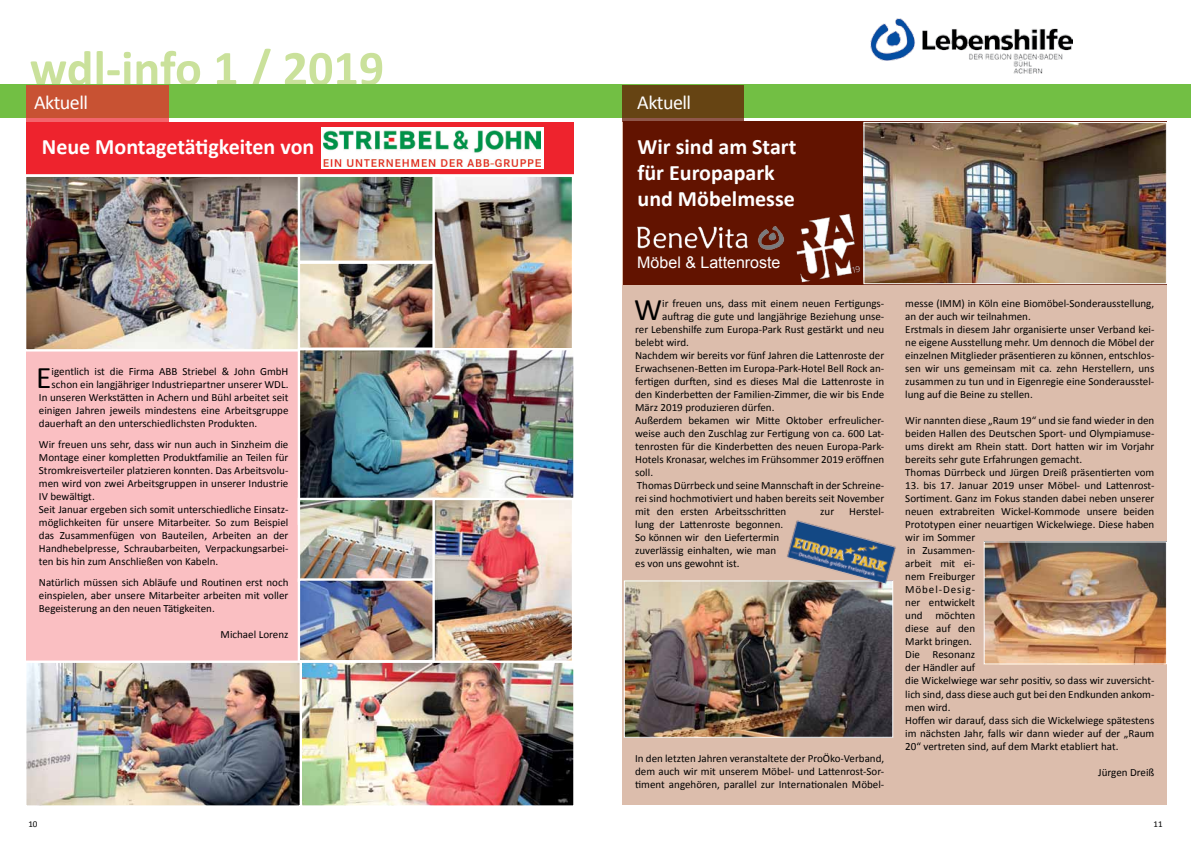
<style>
.page{position:relative;width:1191px;height:842px;background:#fff}
.page>*{position:absolute;margin:0;border:0;box-sizing:border-box;transform-origin:0 0}
.t1{font:700 50px "Calibri";color:#c1dc89}
.t2{font:31.5px "Calibri";color:#000}
.t3{font:700 22px/26px "Calibri";color:#fff}
.t4{font:20px "Calibri";letter-spacing:-.025em;color:#fff}
.t5{font:16px "Arial";color:#fff}
.t6{font:11px/13px "Calibri";color:#000}
.t7{font:9px "Calibri";color:#000}
</style>
<div class="page">
<div style="left:622px;top:122px;width:544px;height:683px;background:#dcbdac"></div>
<div style="left:595px;top:85px;width:596px;height:33px;background:#72bf44"></div>
<img style="left:870px;top:18px;width:202px;height:55px">
<svg style="left:622px;top:85px;width:122px;height:37px;background:#694416"></svg>
<div style="left:26px;top:123px;width:547px;height:683px;background:#fabfc2"></div>
<div style="left:0;top:85px;width:595px;height:33px;background:#72bf44"></div>
<div style="left:26px;top:123px;width:547px;height:51px;background:#ee232d"></div>
<svg style="left:26px;top:85px;width:143px;height:37px;background:#cc5439"></svg>
<img style="left:27px;top:178px;width:271px;height:170px">
<div style="left:24px;top:175px;width:278px;height:176px;border:2px solid #fff"></div>
<img style="left:301px;top:178px;width:131px;height:169px">
<div style="left:298px;top:175px;width:141px;height:88px;border:2px solid #fff"></div>
<div style="left:298px;top:261px;width:141px;height:89px;border:2px solid #fff"></div>
<img style="left:435px;top:178px;width:136px;height:170px">
<div style="left:432px;top:175px;width:142px;height:176px;border:2px solid #fff"></div>
<img style="left:301px;top:351px;width:271px;height:147px">
<div style="left:298px;top:348px;width:277px;height:177px;border:2px solid #fff"></div>
<img style="left:301px;top:501px;width:131px;height:77px">
<div style="left:298px;top:498px;width:141px;height:84px;border:2px solid #fff"></div>
<img style="left:301px;top:581px;width:131px;height:78px">
<div style="left:298px;top:578px;width:141px;height:84px;border:2px solid #fff"></div>
<img style="left:435px;top:501px;width:136px;height:159px">
<div style="left:432px;top:498px;width:142px;height:177px;border:2px solid #fff"></div>
<img style="left:302px;top:663px;width:270px;height:142px">
<div style="left:298px;top:660px;width:277px;height:148px;border:2px solid #fff"></div>
<img style="left:27px;top:663px;width:272px;height:142px">
<div style="left:24px;top:660px;width:278px;height:148px;border:2px solid #fff"></div>
<div style="left:623px;top:122px;width:543px;height:163px;background:#621300"></div>
<img style="left:865px;top:124px;width:299px;height:158px">
<div style="left:863px;top:122px;width:303px;height:162px;border:1px solid #fff"></div>
<img style="left:626px;top:582px;width:265px;height:154px">
<div style="left:624px;top:580px;width:269px;height:158px;border:1px solid #fff"></div>
<img style="left:985px;top:543px;width:179px;height:119px">
<div style="left:983px;top:541px;width:183px;height:123px;border:1px solid #fff"></div>
<img style="left:637px;top:226px;width:148px;height:24px">
<img style="left:783px;top:520px;width:113px;height:68px">
<img style="left:796px;top:213px;width:72px;height:72px">
<div style="left:321px;top:128px;width:223px;height:41px;background:#fff"></div>
<img style="left:324px;top:130px;width:217px;height:37px">
<h1 class="t1" style="left:30px;top:36px;width:356px">wdl-info 1 / 2019</h1>
<h3 class="t4" style="left:34px;top:90px;width:55px">Aktuell</h3>
<h3 class="t4" style="left:637px;top:90px;width:55px">Aktuell</h3>
<h3 class="t3" style="left:42px;top:133px;width:423px">Neue Montagetätigkeiten von Striebel &amp; John</h3>
<h3 class="t3" style="left:637px;top:133px;width:160px">Wir sind am Start für Europapark und Möbelmesse</h3>
<h2 class="t2" style="left:36px;top:357px;width:17px">E</h2>
<p class="t6" style="left:52px;top:365px;width:238px">igentlich ist die Firma ABB Striebel &amp; John GmbH</p>
<p class="t6" style="left:52px;top:378px;width:238px">schon ein langjähriger Industriepartner unserer WDL.</p>
<p class="t6" style="left:39px;top:391px;width:251px">In unseren Werkstätten in Achern und Bühl arbeitet seit</p>
<p class="t6" style="left:39px;top:404px;width:251px">einigen Jahren jeweils mindestens eine Arbeitsgruppe</p>
<p class="t6" style="left:39px;top:417px;width:220px">dauerhaft an den unterschiedlichsten Produkten.</p>
<p class="t6" style="left:39px;top:438px;width:251px">Wir freuen uns sehr, dass wir nun auch in Sinzheim die Montage einer kompletten Produktfamilie an Teilen für Stromkreisverteiler platzieren konnten. Das Arbeitsvolu&shy;men wird von zwei Arbeitsgruppen in unserer Industrie IV bewältigt.<br>Seit Januar ergeben sich somit unterschiedliche Einsatz&shy;möglichkeiten für unsere Mitarbeiter. So zum Beispiel das Zusammenfügen von Bauteilen, Arbeiten an der Handhebelpresse, Schraubarbeiten, Verpackungsarbei&shy;ten bis hin zum Anschließen von Kabeln.</p>
<p class="t6" style="left:39px;top:576px;width:251px;text-align:justify">Natürlich müssen sich Abläufe und Routinen erst noch einspielen, aber unsere Mitarbeiter arbeiten mit voller Begeisterung an den neuen Tätigkeiten.</p>
<p class="t6" style="left:221px;top:628px;width:69px">Michael Lorenz</p>
<h3 class="t5" style="left:637px;top:252px;width:145px">Möbel &amp; Lattenroste</h3>
<h2 class="t2" style="left:634px;top:290px;width:30px">W</h2>
<p class="t6" style="left:662px;top:297px;width:223px">ir freuen uns, dass mit einem neuen Fertigungs-</p>
<p class="t6" style="left:662px;top:310px;width:223px">auftrag die gute und langjährige Beziehung unse-</p>
<p class="t6" style="left:635px;top:323px;width:250px">rer Lebenshilfe zum Europa-Park Rust gestärkt und neu</p>
<p class="t6" style="left:635px;top:336px;width:55px">belebt wird.</p>
<p class="t6" style="left:635px;top:349px;width:250px">Nachdem wir bereits vor fünf Jahren die Lattenroste der</p>
<p class="t6" style="left:635px;top:362px;width:250px">Erwachsenen-Betten im Europa-Park-Hotel Bell Rock an-</p>
<p class="t6" style="left:635px;top:375px;width:250px">fertigen durften, sind es dieses Mal die Lattenroste in</p>
<p class="t6" style="left:635px;top:388px;width:250px">den Kinderbetten der Familien-Zimmer, die wir bis Ende</p>
<p class="t6" style="left:635px;top:401px;width:141px">März 2019 produzieren dürfen.</p>
<p class="t6" style="left:635px;top:414px;width:250px">Außerdem bekamen wir Mitte Oktober erfreulicher-</p>
<p class="t6" style="left:635px;top:427px;width:250px">weise auch den Zuschlag zur Fertigung von ca. 600 Lat-</p>
<p class="t6" style="left:635px;top:440px;width:250px">tenrosten für die Kinderbetten des neuen Europa-Park-</p>
<p class="t6" style="left:635px;top:453px;width:250px">Hotels Kronasar, welches im Frühsommer 2019 eröffnen</p>
<p class="t6" style="left:635px;top:466px;width:19px">soll.</p>
<p class="t6" style="left:637px;top:479px;width:249px">Thomas Dürrbeck und seine Mannschaft in der Schreine-</p>
<p class="t6" style="left:635px;top:492px;width:250px">rei sind hochmotiviert und haben bereits seit November</p>
<p class="t6" style="left:635px;top:505px;width:153px">mit den ersten Arbeitsschritten</p>
<p class="t6" style="left:820px;top:505px;width:15px">zur</p>
<p class="t6" style="left:849px;top:505px;width:37px">Herstel-</p>
<p class="t6" style="left:635px;top:518px;width:149px">lung der Lattenroste begonnen.<br>So können wir den Liefertermin zuverlässig einhalten, wie man es von uns gewohnt ist.</p>
<p class="t6" style="left:635px;top:752px;width:250px;text-align:justify">In den letzten Jahren veranstaltete der ProÖko-Verband, dem auch wir mit unserem Möbel- und Lattenrost-Sor&shy;timent angehören, parallel zur Internationalen Möbel-</p>
<p class="t6" style="left:905px;top:297px;width:250px">messe (IMM) in Köln eine Biomöbel-Sonderausstellung, an der auch wir teilnahmen.<br>Erstmals in diesem Jahr organisierte unser Verband kei&shy;ne eigene Ausstellung mehr. Um dennoch die Möbel der einzelnen Mitglieder präsentieren zu können, entschlos&shy;sen wir uns gemeinsam mit ca. zehn Herstellern, uns zusammen zu tun und in Eigenregie eine Sonderausstel&shy;lung auf die Beine zu stellen.</p>
<p class="t6" style="left:905px;top:414px;width:250px">Wir nannten diese „Raum 19“ und sie fand wieder in den beiden Hallen des Deutschen Sport- und Olympiamuse&shy;ums direkt am Rhein statt. Dort hatten wir im Vorjahr bereits sehr gute Erfahrungen gemacht.<br>Thomas Dürrbeck und Jürgen Dreiß präsentierten vom</p>
<p class="t6" style="left:905px;top:479px;width:251px">13. bis 17. Januar 2019 unser Möbel- und Lattenrost-<br>Sortiment. Ganz im Fokus standen dabei neben unserer neuen extrabreiten Wickel-Kommode unsere beiden<br>Prototypen einer neuartigen Wickelwiege. Diese haben wir im Sommer<br>in Zusammen-<br>arbeit mit ei-<br>nem Freiburger<br>Möbel-Desig-<br>ner entwickelt<br>und möchten<br>diese auf den<br>Markt bringen.<br>Die Resonanz<br>der Händler auf<br>die Wickelwiege war sehr positiv, so dass wir zuversicht&shy;lich sind, dass diese auch gut bei den Endkunden ankom&shy;men wird.<br>Hoffen wir darauf, dass sich die Wickelwiege spätestens im nächsten Jahr, falls wir dann wieder auf der „Raum<br>20“ vertreten sind, auf dem Markt etabliert hat.</p>
<p class="t6" style="left:1098px;top:765px;width:58px">Jürgen Dreiß</p>
<p class="t7" style="left:28px;top:818px;width:11px">10</p>
<p class="t7" style="left:1153px;top:818px;width:11px">11</p>
</div>
